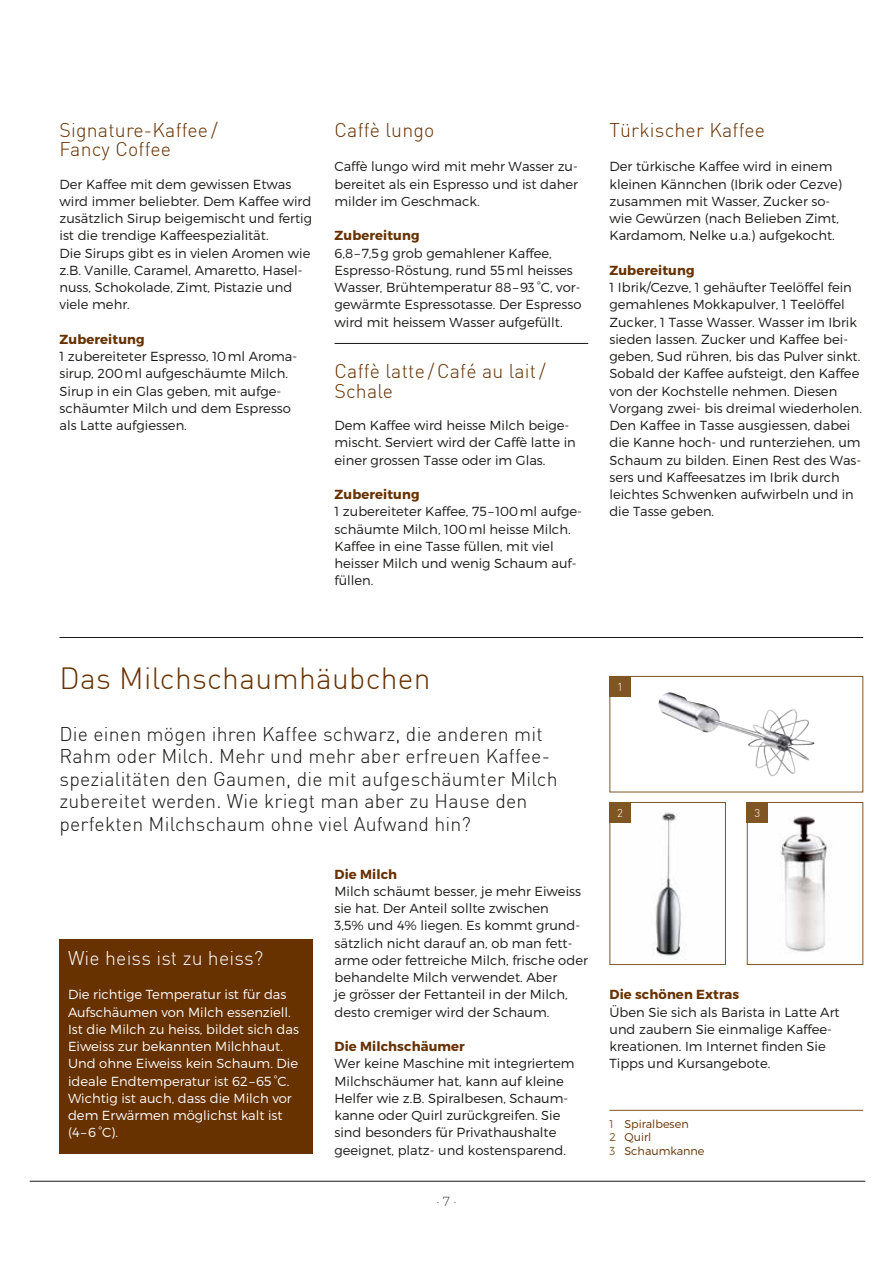
<style>
.page{position:relative;width:893px;height:1263px;background:#fff}
.page>*{position:absolute;margin:0;border:0;box-sizing:border-box;transform-origin:0 0}
.t1{font:300 30px "DIN";letter-spacing:.01em;color:#673100}
.t2{font:300 19.5px/22.5px "DIN";letter-spacing:.01em;color:#181716}
.t3{font:300 19.5px/19.5px "DIN";letter-spacing:.01em;color:#673100}
.t4{font:300 19.5px "DIN";letter-spacing:.01em;color:#fff}
.t5{font:300 13.2px/17.2px "Montserrat";color:#181716}
.t6{font:300 13.2px/17.2px "Montserrat";color:#fff}
.t7{font:700 13.2px "Montserrat";letter-spacing:.01em;color:#673100}
.t8{font:200 13.2px "Montserrat";color:#181716}
.t9{font:300 11.25px/13.5px "Montserrat";color:#673100}
.t10{font:300 11.25px "DIN";color:#fff}
.s1{color:#805524}
</style>
<div class="page">
<hr style="left:30px;top:1181px;width:835px;height:1px;background:#181716">
<div style="left:60px;top:939px;width:253px;height:215px;background:#673100"></div>
<hr style="left:334px;top:343px;width:254px;height:1px;background:#181716">
<img style="left:780px;top:816px;width:52px;height:136px">
<div style="left:747px;top:802px;width:116px;height:163px;border:1px solid #805524"></div>
<img style="left:658px;top:692px;width:157px;height:84px">
<div style="left:609px;top:676px;width:254px;height:116px;border:1px solid #805524"></div>
<img style="left:630px;top:804px;width:56px;height:156px">
<div style="left:609px;top:802px;width:117px;height:163px;border:1px solid #805524"></div>
<div style="left:747px;top:802px;width:21px;height:21px;background:#805524"></div>
<div style="left:609px;top:802px;width:21px;height:21px;background:#805524"></div>
<div style="left:609px;top:676px;width:21px;height:21px;background:#805524"></div>
<hr style="left:609px;top:1110px;width:254px;height:1px;background:#805524">
<hr style="left:60px;top:637px;width:803px;height:1px;background:#181716">
<h2 class="t3" style="left:60px;top:120px;width:160px">Signature-Kaffee /<br>Fancy Coffee</h2>
<p class="t5" style="left:60px;top:175px;width:254px">Der Kaffee mit dem gewissen Etwas wird immer beliebter. Dem Kaffee wird zusätzlich Sirup beigemischt und fertig ist die trendige Kaffeespezialität.<br>Die Sirups gibt es in vielen Aromen wie z.B. Vanille, Caramel, Amaretto, Hasel&shy;nuss, Schokolade, Zimt, Pistazie und viele mehr.</p>
<p class="t7" style="left:60px;top:331px;width:87px">Zubereitung</p>
<p class="t5" style="left:60px;top:347px;width:239px">1 zubereiteter Espresso, 10ml Aroma&shy;sirup, 200ml aufgeschäumte Milch.<br>Sirup in ein Glas geben, mit aufge&shy;schäumter Milch und dem Espresso als Latte aufgiessen.</p>
<h2 class="t3" style="left:334px;top:120px;width:101px">Caffè lungo</h2>
<p class="t5" style="left:334px;top:158px;width:245px;text-align:justify">Caffè lungo wird mit mehr Wasser zu&shy;bereitet als ein Espresso und ist daher milder im Geschmack.</p>
<p class="t7" style="left:334px;top:227px;width:87px">Zubereitung</p>
<p class="t5" style="left:334px;top:244px;width:248px">6,8–7,5g grob gemahlener Kaffee, Espresso-Röstung, rund 55ml heisses Wasser, Brühtemperatur 88–93°C, vor&shy;gewärmte Espressotasse. Der Espresso wird mit heissem Wasser aufgefüllt.</p>
<h2 class="t3" style="left:334px;top:361px;width:213px">Caffè latte /Café au lait/<br>Schale</h2>
<p class="t5" style="left:334px;top:417px;width:243px">Dem Kaffee wird heisse Milch beige&shy;mischt. Serviert wird der Caffè latte in einer grossen Tasse oder im Glas.</p>
<p class="t7" style="left:334px;top:486px;width:87px">Zubereitung</p>
<p class="t5" style="left:334px;top:503px;width:249px">1 zubereiteter Kaffee, 75– 100ml aufge&shy;schäumte Milch, 100ml heisse Milch.<br>Kaffee in eine Tasse füllen, mit viel heisser Milch und wenig Schaum auf&shy;füllen.</p>
<h2 class="t3" style="left:609px;top:120px;width:157px">Türkischer Kaffee</h2>
<p class="t5" style="left:609px;top:158px;width:234px">Der türkische Kaffee wird in einem kleinen Kännchen (Ibrik oder Cezve) zusammen mit Wasser, Zucker so&shy;wie Gewürzen (nach Belieben Zimt, Kardamom, Nelke u.a.) aufgekocht.</p>
<p class="t7" style="left:609px;top:262px;width:87px">Zubereitung</p>
<p class="t5" style="left:609px;top:278px;width:254px">1 Ibrik/Cezve, 1 gehäufter Teelöffel fein gemahlenes Mokkapulver, 1 Teelöffel Zucker, 1 Tasse Wasser. Wasser im Ibrik sieden lassen. Zucker und Kaffee bei&shy;geben, Sud rühren, bis das Pulver sinkt.<br>Sobald der Kaffee aufsteigt, den Kaffee von der Kochstelle nehmen. Diesen Vorgang zwei- bis dreimal wiederholen.<br>Den Kaffee in Tasse ausgiessen, dabei die Kanne hoch- und runterziehen, um Schaum zu bilden. Einen Rest des Was&shy;sers und Kaffeesatzes im Ibrik durch leichtes Schwenken aufwirbeln und in die Tasse geben.</p>
<h1 class="t1" style="left:60px;top:660px;width:373px">Das Milchschaumhäubchen</h1>
<p class="t2" style="left:60px;top:722px;width:500px">Die einen mögen ihren Kaffee schwarz, die anderen mit Rahm oder Milch. Mehr und mehr aber erfreuen Kaffee&shy;spezialitäten den Gaumen, die mit aufgeschäumter Milch zubereitet werden. Wie kriegt man aber zu Hause den perfekten Milchschaum ohne viel Aufwand hin?</p>
<h2 class="t4" style="left:68px;top:946px;width:197px">Wie heiss ist zu heiss?</h2>
<p class="t6" style="left:68px;top:986px;width:232px">Die richtige Temperatur ist für das<br>Aufschäumen von Milch essenziell.<br>Ist die Milch zu heiss, bildet sich das<br>Eiweiss zur bekannten Milchhaut.<br>Und ohne Eiweiss kein Schaum. Die ideale Endtemperatur ist 62–65°C.<br>Wichtig ist auch, dass die Milch vor dem Erwärmen möglichst kalt ist (4–6°C).</p>
<p class="t7" style="left:334px;top:866px;width:64px">Die Milch</p>
<p class="t5" style="left:334px;top:882px;width:255px">Milch schäumt besser, je mehr Eiweiss sie hat. Der Anteil sollte zwischen<br>3,5% und 4% liegen. Es kommt grund&shy;sätzlich nicht darauf an, ob man fett&shy;arme oder fettreiche Milch, frische oder behandelte Milch verwendet. Aber<br>je grösser der Fettanteil in der Milch, desto cremiger wird der Schaum.</p>
<p class="t7" style="left:334px;top:1038px;width:132px">Die Milchschäumer</p>
<p class="t5" style="left:334px;top:1055px;width:242px">Wer keine Maschine mit integriertem Milchschäumer hat, kann auf kleine Helfer wie z.B. Spiralbesen, Schaum&shy;kanne oder Quirl zurückgreifen. Sie sind besonders für Privathaushalte geeignet, platz- und kostensparend.</p>
<p class="t8" style="left:437px;top:1194px;width:21px">· 7 ·</p>
<p class="t10" style="left:617px;top:680px;width:7px">1</p>
<p class="t10" style="left:617px;top:806px;width:7px">2</p>
<p class="t10" style="left:754px;top:806px;width:7px">3</p>
<p class="t7" style="left:609px;top:986px;width:131px">Die schönen Extras</p>
<p class="t5" style="left:609px;top:1003px;width:232px">Üben Sie sich als Barista in Latte Art und zaubern Sie einmalige Kaffee&shy;kreationen. Im Internet finden Sie<br>Tipps und Kursangebote.</p>
<p class="t9" style="left:609px;top:1117px;width:97px"><span class="s1">1</span> Spiralbesen<br><span class="s1">2</span> Quirl<br><span class="s1">3</span> Schaumkanne</p>
</div>
